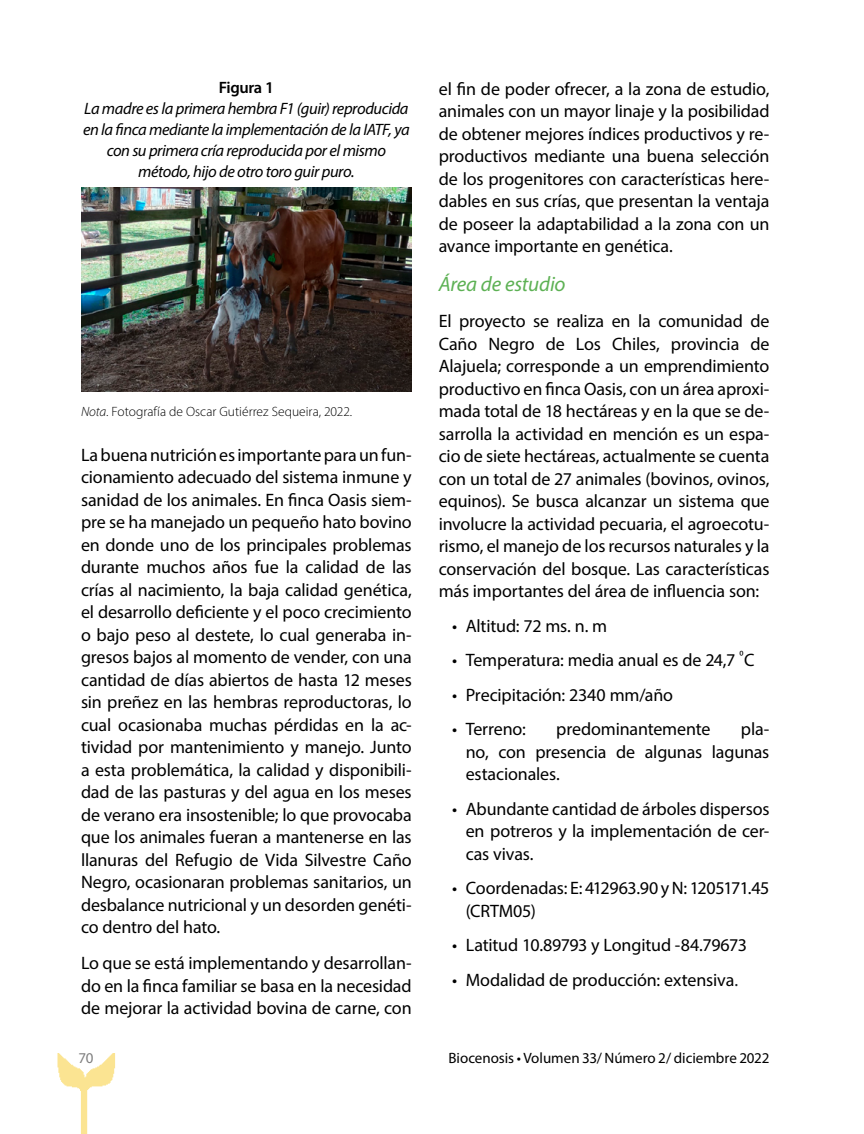
<style>
.page{position:relative;width:864px;height:1134px;background:#fff}
.page>*{position:absolute;margin:0;border:0;box-sizing:border-box;transform-origin:0 0}
.t1{font:italic 21px "Myriad Pro";letter-spacing:-.01em;color:#5db154}
.t2{font:18px/22.5px "Myriad Pro";letter-spacing:-.01em;color:#000;text-align:justify}
.t3{font:italic 16.5px/21px "Myriad Pro";letter-spacing:-.025em;color:#000;text-align:center}
.t4{font:600 16.5px "Myriad Pro";letter-spacing:-.025em;color:#000}
.t5{font:15px "Myriad Pro";color:#000}
.t6{font:300 13.5px "Myriad Pro";color:#000}
.s1{font-style:italic}
.s2{color:#192024}
</style>
<div class="page">
<img style="left:57px;top:1053px;width:59px;height:81px">
<img style="left:81px;top:187px;width:331px;height:205px">
<p class="t4" style="left:219px;top:77px;width:57px">Figura 1</p>
<p class="t3" style="left:83px;top:98px;width:328px">La madre es la primera hembra F1 (guir) reproducida en la finca mediante la implementación de la IATF, ya con su primera cría reproducida por el mismo método, hijo de otro toro guir puro.</p>
<p class="t6" style="left:81px;top:403px;width:273px"><span class="s1">Nota</span>. Fotografía de Oscar Gutiérrez Sequeira, 2022.</p>
<p class="t2" style="left:81px;top:443px;width:332px">La buena nutrición es importante para un fun&shy;cionamiento adecuado del sistema inmune y sanidad de los animales. En finca Oasis siem&shy;pre se ha manejado un pequeño hato bovino en donde uno de los principales problemas durante muchos años fue la calidad de las crías al nacimiento, la baja calidad genética, el desarrollo deficiente y el poco crecimiento o bajo peso al destete, lo cual generaba in&shy;gresos bajos al momento de vender, con una cantidad de días abiertos de hasta 12 meses sin preñez en las hembras reproductoras, lo cual ocasionaba muchas pérdidas en la ac&shy;tividad por mantenimiento y manejo. Junto a esta problemática, la calidad y disponibili&shy;dad de las pasturas y del agua en los meses de verano era insostenible; lo que provocaba que los animales fueran a mantenerse en las llanuras del Refugio de Vida Silvestre Caño Negro, ocasionaran problemas sanitarios, un desbalance nutricional y un desorden genéti&shy;co dentro del hato.</p>
<p class="t2" style="left:81px;top:952px;width:332px">Lo que se está implementando y desarrollan&shy;do en la finca familiar se basa en la necesidad de mejorar la actividad bovina de carne, con</p>
<p class="t2" style="left:439px;top:77px;width:332px">el fin de poder ofrecer, a la zona de estudio, animales con un mayor linaje y la posibilidad de obtener mejores índices productivos y re&shy;productivos mediante una buena selección de los progenitores con características here&shy;dables en sus crías, que presentan la ventaja de poseer la adaptabilidad a la zona con un avance importante en genética.</p>
<p class="t1" style="left:439px;top:271px;width:128px">Área de estudio</p>
<p class="t2" style="left:439px;top:309px;width:332px">El proyecto se realiza en la comunidad de Caño Negro de Los Chiles, provincia de Alajuela; corresponde a un emprendimiento productivo en finca Oasis, con un área aproxi&shy;mada total de 18 hectáreas y en la que se de&shy;sarrolla la actividad en mención es un espa&shy;cio de siete hectáreas, actualmente se cuenta con un total de 27 animales (bovinos, ovinos, equinos). Se busca alcanzar un sistema que involucre la actividad pecuaria, el agroecotu&shy;rismo, el manejo de los recursos naturales y la conservación del bosque. Las características más importantes del área de influencia son:</p>
<p class="t2" style="left:452px;top:614px;width:157px">• Altitud: 72 ms. n. m</p>
<p class="t2" style="left:452px;top:648px;width:304px">• Temperatura: media anual es de 24,7 <sup>⁰</sup>C</p>
<p class="t2" style="left:452px;top:683px;width:222px">• Precipitación: 2340 mm/año</p>
<p class="t2" style="left:452px;top:717px;width:75px">• Terreno:</p>
<p class="t2" style="left:556px;top:717px;width:156px">predominantemente</p>
<p class="t2" style="left:466px;top:717px;width:305px;text-indent:275px">pla&shy;no, con presencia de algunas lagunas estacionales.</p>
<p class="t2" style="left:466px;top:797px;width:305px;text-indent:-14px">• Abundante cantidad de árboles dispersos en potreros y la implementación de cer&shy;cas vivas.</p>
<p class="t2" style="left:466px;top:876px;width:305px;text-indent:-14px">• Coordenadas: E: 412963.90 y N: 1205171.45 (CRTM05)</p>
<p class="t2" style="left:452px;top:933px;width:296px">• Latitud 10.89793 y Longitud -84.79673</p>
<p class="t2" style="left:452px;top:968px;width:287px">• Modalidad de producción: extensiva<span class="s2">.</span></p>
<p class="t5" style="left:78px;top:1049px;width:16px">70</p>
<p class="t5" style="left:448px;top:1049px;width:323px">Biocenosis • Volumen 33/ Número 2/ diciembre 2022</p>
</div>
